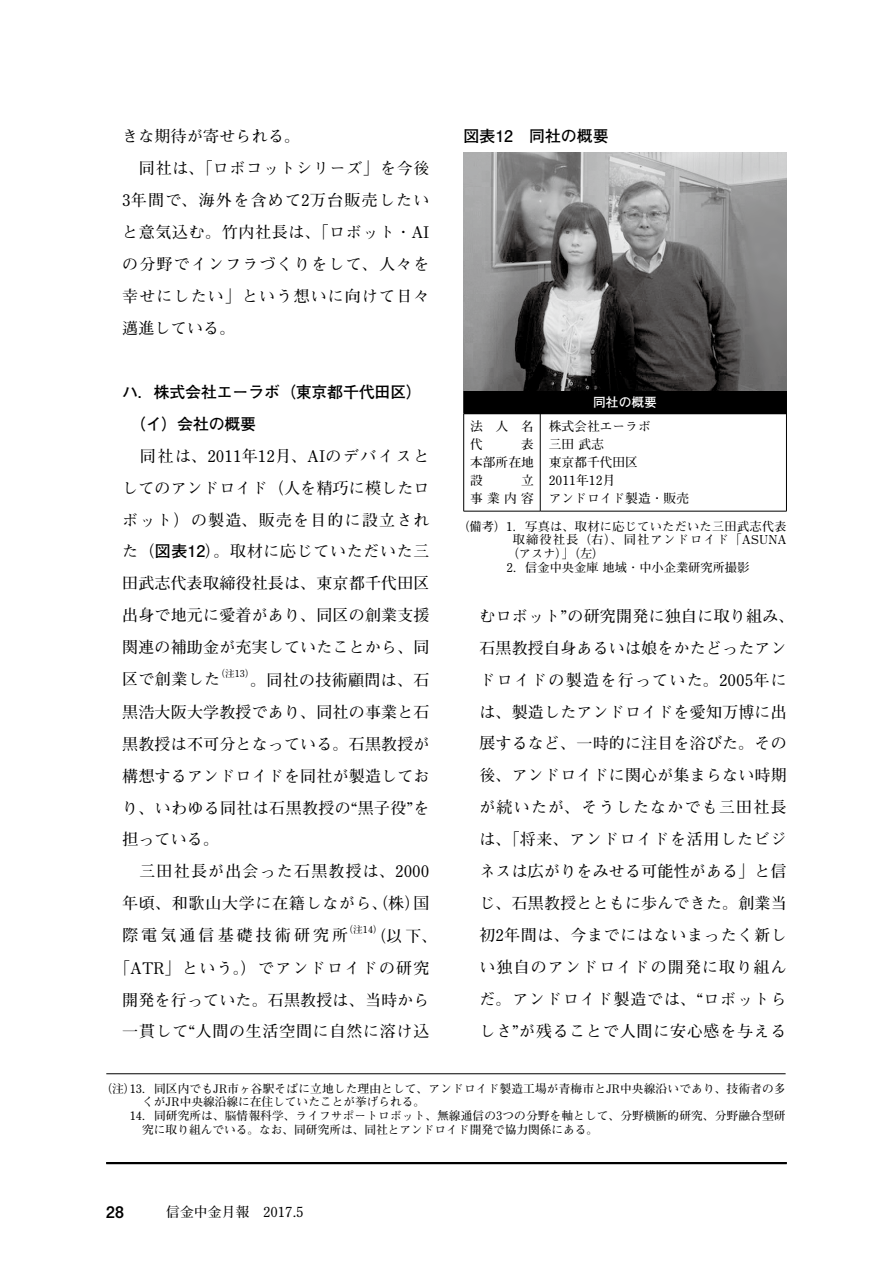
<style>
.page{position:relative;width:893px;height:1263px;background:#fff}
.page>*{position:absolute;margin:0;border:0;box-sizing:border-box;transform-origin:0 0}
.t1{font:700 15.9px/32px "Futo Min A101 Pr 5";letter-spacing:.025em;color:#000}
.t2{font:700 15.9px/32px "Futo Min A101 Pr 5";letter-spacing:.075em;color:#000}
.t3{font:700 15.9px/32px "Futo Go B101 Pr 5";letter-spacing:-.01em;color:#000}
.t4{font:700 15.9px "Futo Min A101 Pr 5";letter-spacing:.08em;color:#000}
.t5{font:700 15.9px "Futo Min A101 Pr 5";letter-spacing:.05em;color:#000}
.t6{font:700 15.9px "Mi Go MB1 Std De";color:#000}
.t7{font:700 13.8px "Futo Min A101 Pr 5";color:#000}
.t8{font:700 12.75px/18px "Futo Min A101 Pr 5";color:#000}
.t9{font:700 12.75px "Futo Go B101 Pr 5";color:#fff}
.t10{font:700 12.15px "Futo Min A101 Pr 5";letter-spacing:.02em;color:#000}
.t11{font:700 12.15px "Futo Min A101 Pr 5";letter-spacing:.09em;color:#000}
.t12{font:700 12.15px "Futo Min A101 Pr 5";color:#000}
.t13{font:700 11.7px "Futo Min A101 Pr 5";letter-spacing:.01em;color:#000}
.t14{font:700 9.6px "Futo Min A101 Pr 5";letter-spacing:.005em;color:#000}
.s1{font-family:"Futo Go B101 Pr 5"}
</style>
<div class="page">
<hr style="left:106px;top:1162px;width:681px;height:2px;background:#000">
<hr style="left:106px;top:1073px;width:680px;height:1px;background:#000">
<div style="left:464px;top:390px;width:322px;height:24px;background:#000"></div>
<hr style="left:463px;top:390px;width:77px;height:1px;background:#000">
<svg style="left:463px;top:391px;width:1px;height:22px"></svg>
<hr style="left:540px;top:390px;width:247px;height:1px;background:#000">
<svg style="left:786px;top:391px;width:1px;height:22px"></svg>
<hr style="left:463px;top:413px;width:77px;height:1px;background:#000">
<hr style="left:463px;top:414px;width:1px;height:97px;background:#000">
<hr style="left:540px;top:413px;width:247px;height:1px;background:#000">
<hr style="left:540px;top:414px;width:1px;height:97px;background:#000">
<hr style="left:786px;top:414px;width:1px;height:97px;background:#000">
<hr style="left:463px;top:511px;width:77px;height:1px;background:#000">
<hr style="left:540px;top:511px;width:247px;height:1px;background:#000">
<img style="left:463px;top:152px;width:324px;height:238px">
<p class="t2" style="left:122px;top:118px;width:309px">きな期待が寄せられる。<br>　同社は、「ロボコットシリーズ」を今後<br>3年間で、海外を含めて2万台販売したいと意気込む。竹内社長は、「ロボット・AIの分野でインフラづくりをして、人々を幸せにしたい」という想いに向けて日々邁進している。</p>
<p class="t3" style="left:122px;top:374px;width:301px">ハ．株式会社エーラボ（東京都千代田区）　（イ）会社の概要</p>
<p class="t1" style="left:122px;top:438px;width:309px;text-align:justify">　同社は、2011年12月、AIのデバイスとしてのアンドロイド（人を精巧に模したロボット）の製造、販売を目的に設立された（<span class="s1">図表12</span>）。取材に応じていただいた三田武志代表取締役社長は、東京都千代田区出身で地元に愛着があり、同区の創業支援関連の補助金が充実していたことから、同区で創業した</p>
<p class="t14" style="left:215px;top:666px;width:41px">（注13）</p>
<p class="t1" style="left:122px;top:662px;width:309px;text-indent:128px">。同社の技術顧問は、石黒浩大阪大学教授であり、同社の事業と石黒教授は不可分となっている。石黒教授が構想するアンドロイドを同社が製造しており、いわゆる同社は石黒教授の“黒子役”を担っている。<br>　三田社長が出会った石黒教授は、2000年頃、和歌山大学に在籍しながら、（株）国際電気通信基礎技術研究所</p>
<p class="t14" style="left:343px;top:921px;width:41px">（注14）</p>
<p class="t1" style="left:370px;top:918px;width:69px">（以下、</p>
<p class="t4" style="left:114px;top:955px;width:317px">「ATR」という。）でアンドロイドの研究</p>
<p class="t1" style="left:122px;top:982px;width:309px">開発を行っていた。石黒教授は、当時から</p>
<p class="t5" style="left:122px;top:1019px;width:309px">一貫して“人間の生活空間に自然に溶け込</p>
<p class="t3" style="left:463px;top:119px;width:147px">図表12　同社の概要</p>
<p class="t9" style="left:593px;top:392px;width:65px">同社の概要</p>
<p class="t8" style="left:549px;top:416px;width:142px">株式会社エーラボ<br>三田武志<br>東京都千代田区<br>2011年12月<br>アンドロイド製造・販売</p>
<p class="t10" style="left:457px;top:517px;width:331px">（備考）1．写真は、取材に応じていただいた三田武志代表</p>
<p class="t11" style="left:513px;top:530px;width:275px">取締役社長（右）、同社アンドロイド「ASUNA</p>
<p class="t10" style="left:507px;top:544px;width:99px">（アスナ）」（左）</p>
<p class="t12" style="left:506px;top:558px;width:244px">2．信金中央金庫地域・中小企業研究所撮影</p>
<p class="t8" style="left:470px;top:416px;width:65px">法人名代</p>
<p class="t8" style="left:470px;top:434px;width:65px;text-align:justify;text-indent:51px">表本部所在地設</p>
<p class="t8" style="left:470px;top:470px;width:65px;text-align:right">立<br>事業内容</p>
<p class="t1" style="left:479px;top:598px;width:317px">むロボット”の研究開発に独自に取り組み、石黒教授自身あるいは娘をかたどったアンドロイドの製造を行っていた。2005年には、製造したアンドロイドを愛知万博に出展するなど、一時的に注目を浴びた。その後、アンドロイドに関心が集まらない時期が続いたが、そうしたなかでも三田社長は、「将来、アンドロイドを活用したビジネスは広がりをみせる可能性がある」と信じ、石黒教授とともに歩んできた。創業当初2年間は、今までにはないまったく新しい独自のアンドロイドの開発に取り組んだ。アンドロイド製造では、“ロボットらしさ”が残ることで人間に安心感を与える</p>
<p class="t13" style="left:100px;top:1079px;width:687px">（注）13．同区内でもJR市ヶ谷駅そばに立地した理由として、アンドロイド製造工場が青梅市とJR中央線沿いであり、技術者の多</p>
<p class="t13" style="left:142px;top:1093px;width:285px">くがJR中央線沿線に在住していたことが挙げられる。</p>
<p class="t13" style="left:130px;top:1107px;width:657px">14．同研究所は、脳情報科学、ライフサポートロボット、無線通信の3つの分野を軸として、分野横断的研究、分野融合型研</p>
<p class="t13" style="left:142px;top:1120px;width:458px">究に取り組んでいる。なお、同研究所は、同社とアンドロイド開発で協力関係にある。</p>
<p class="t6" style="left:106px;top:1200px;width:19px">28</p>
<p class="t7" style="left:166px;top:1201px;width:139px">信金中金月報　2017.5</p>
</div>
